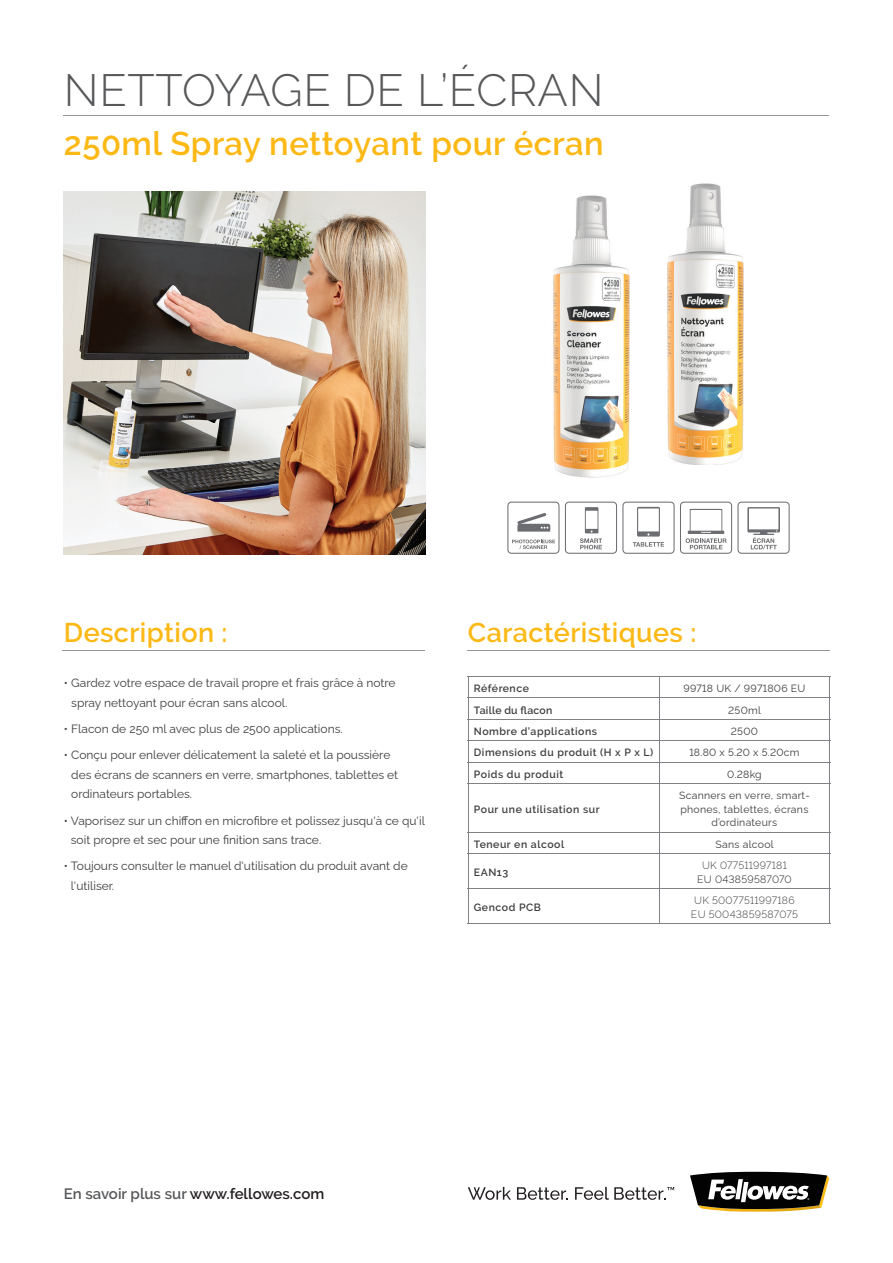
<style>
.page{position:relative;width:893px;height:1263px;background:#fff}
.page>*{position:absolute;margin:0;border:0;box-sizing:border-box;transform-origin:0 0}
.t1{font:300 45px "Raleway";letter-spacing:.015em;color:#57585a}
.t2{font:600 32.85px "Raleway";letter-spacing:.015em;color:#fcb814}
.t3{font:600 27px "Raleway";letter-spacing:.015em;color:#fcb814}
.t4{font:600 15px "Raleway";color:#231f20}
.t5{font:12px/19.5px "Raleway";color:#3e3e3f}
.t6{font:600 10.5px "Raleway";letter-spacing:.05em;color:#3e3e3f}
.t7{font:10.5px/13.5px "Raleway";letter-spacing:.025em;color:#3e3e3f;text-align:center}
.t8{font:300 10.5px/13.5px "Raleway";letter-spacing:.025em;color:#3e3e3f;text-align:center}
.t9{font:600 10.5px "Raleway";letter-spacing:.02em;color:#3e3e3f}
.t10{font:300 10.5px "Raleway";letter-spacing:.025em;color:#231f20}
.s1{color:#57585a}
</style>
<div class="page">
<svg style="left:468px;top:1187px;width:43px;height:13px"></svg>
<svg style="left:517px;top:1187px;width:51px;height:13px"></svg>
<svg style="left:575px;top:1187px;width:99px;height:13px"></svg>
<svg style="left:690px;top:1172px;width:139px;height:39px"></svg>
<hr style="left:64px;top:115px;width:765px;height:1px;background:#939598">
<hr style="left:62px;top:650px;width:363px;height:1px;background:#939598">
<hr style="left:467px;top:650px;width:363px;height:1px;background:#939598">
<img style="left:64px;top:191px;width:361px;height:363px">
<hr style="left:468px;top:676px;width:191px;height:1px;background:#808285">
<hr style="left:659px;top:676px;width:171px;height:1px;background:#808285">
<hr style="left:468px;top:697px;width:191px;height:1px;background:#808285">
<hr style="left:659px;top:697px;width:171px;height:1px;background:#808285">
<hr style="left:468px;top:719px;width:191px;height:1px;background:#808285">
<hr style="left:659px;top:719px;width:171px;height:1px;background:#808285">
<hr style="left:468px;top:740px;width:191px;height:1px;background:#808285">
<hr style="left:659px;top:740px;width:171px;height:1px;background:#808285">
<hr style="left:468px;top:762px;width:191px;height:1px;background:#808285">
<svg style="left:468px;top:677px;width:1px;height:106px"></svg>
<hr style="left:659px;top:762px;width:171px;height:1px;background:#808285">
<svg style="left:659px;top:677px;width:1px;height:106px"></svg>
<svg style="left:829px;top:677px;width:1px;height:106px"></svg>
<hr style="left:468px;top:783px;width:191px;height:1px;background:#808285">
<hr style="left:468px;top:784px;width:1px;height:48px;background:#808285">
<hr style="left:659px;top:783px;width:171px;height:1px;background:#808285">
<hr style="left:659px;top:784px;width:1px;height:48px;background:#808285">
<hr style="left:829px;top:784px;width:1px;height:48px;background:#808285">
<hr style="left:468px;top:832px;width:191px;height:1px;background:#808285">
<svg style="left:468px;top:833px;width:1px;height:20px"></svg>
<hr style="left:659px;top:832px;width:171px;height:1px;background:#808285">
<svg style="left:659px;top:833px;width:1px;height:20px"></svg>
<svg style="left:829px;top:833px;width:1px;height:20px"></svg>
<hr style="left:468px;top:853px;width:191px;height:1px;background:#808285">
<hr style="left:468px;top:854px;width:1px;height:34px;background:#808285">
<hr style="left:659px;top:853px;width:171px;height:1px;background:#808285">
<hr style="left:659px;top:854px;width:1px;height:34px;background:#808285">
<hr style="left:829px;top:854px;width:1px;height:34px;background:#808285">
<hr style="left:468px;top:888px;width:191px;height:1px;background:#808285">
<hr style="left:468px;top:889px;width:1px;height:34px;background:#808285">
<hr style="left:659px;top:888px;width:171px;height:1px;background:#808285">
<hr style="left:659px;top:889px;width:1px;height:34px;background:#808285">
<hr style="left:829px;top:889px;width:1px;height:34px;background:#808285">
<hr style="left:468px;top:923px;width:191px;height:1px;background:#808285">
<hr style="left:659px;top:923px;width:171px;height:1px;background:#808285">
<img style="left:553px;top:195px;width:77px;height:282px">
<div style="left:737px;top:502px;width:53px;height:52px;border:1px solid #6c6d70;border-radius:4px"></div>
<svg style="left:747px;top:507px;width:33px;height:42px"></svg>
<div style="left:680px;top:502px;width:52px;height:52px;border:1px solid #6c6d70;border-radius:4px"></div>
<svg style="left:686px;top:509px;width:40px;height:40px"></svg>
<div style="left:507px;top:502px;width:52px;height:52px;border:1px solid #6c6d70;border-radius:4px"></div>
<svg style="left:512px;top:540px;width:43px;height:9px"></svg>
<svg style="left:517px;top:513px;width:33px;height:19px"></svg>
<div style="left:565px;top:502px;width:52px;height:52px;border:1px solid #6c6d70;border-radius:4px"></div>
<svg style="left:580px;top:507px;width:22px;height:42px"></svg>
<div style="left:622px;top:502px;width:53px;height:52px;border:1px solid #6c6d70;border-radius:4px"></div>
<svg style="left:633px;top:507px;width:31px;height:40px"></svg>
<img style="left:667px;top:183px;width:77px;height:282px">
<h1 class="t1" style="left:64px;top:64px;width:541px">NETTOYAGE DE L’ÉCRAN</h1>
<h2 class="t2" style="left:64px;top:125px;width:541px">250ml Spray nettoyant pour écran</h2>
<h3 class="t3" style="left:64px;top:617px;width:165px">Description :</h3>
<h3 class="t3" style="left:468px;top:617px;width:230px">Caractéristiques :</h3>
<p class="t5" style="left:71px;top:672px;width:326px;text-indent:-7px">• Gardez votre espace de travail propre et frais grâce à notre spray nettoyant pour écran sans alcool.</p>
<p class="t5" style="left:64px;top:718px;width:280px">• Flacon de 250 ml avec plus de 2500 applications.</p>
<p class="t5" style="left:71px;top:744px;width:328px;text-indent:-7px">• Conçu pour enlever délicatement la saleté et la poussière des écrans de scanners en verre, smartphones, tablettes et ordinateurs portables.</p>
<p class="t5" style="left:71px;top:809px;width:356px;text-indent:-7px">• Vaporisez sur un chiffon en microfibre et polissez jusqu'à ce qu'il soit propre et sec pour une finition sans trace.</p>
<p class="t5" style="left:71px;top:855px;width:338px;text-indent:-7px">• Toujours consulter le manuel d'utilisation du produit avant de l'utiliser.</p>
<p class="t6" style="left:474px;top:682px;width:57px">Référence</p>
<p class="t7" style="left:683px;top:680px;width:124px">99718 UK / 9971806 EU</p>
<p class="t9" style="left:474px;top:704px;width:80px">Taille du flacon</p>
<p class="t7" style="left:728px;top:702px;width:34px">250ml</p>
<p class="t6" style="left:474px;top:725px;width:125px">Nombre d’applications</p>
<p class="t7" style="left:731px;top:723px;width:29px">2500</p>
<p class="t6" style="left:474px;top:747px;width:181px">Dimensions du produit (H x P x L)</p>
<p class="t7" style="left:689px;top:745px;width:112px">18.80 x 5.20 x 5.20cm</p>
<p class="t6" style="left:474px;top:768px;width:91px">Poids du produit</p>
<p class="t7" style="left:727px;top:766px;width:36px">0.28kg</p>
<p class="t6" style="left:474px;top:803px;width:127px">Pour une utilisation sur</p>
<p class="t7" style="left:679px;top:788px;width:132px">Scanners en verre, smart&shy;phones, tablettes, écrans d’ordinateurs</p>
<p class="t6" style="left:474px;top:838px;width:92px">Teneur en alcool</p>
<p class="t7" style="left:715px;top:836px;width:60px">Sans alcool</p>
<p class="t6" style="left:474px;top:866px;width:36px">EAN13</p>
<p class="t8" style="left:702px;top:859px;width:86px">UK 077511997181</p>
<p class="t10" style="left:697px;top:873px;width:96px">EU 043859587070</p>
<p class="t4" style="left:64px;top:1185px;width:262px"><span class="s1">En savoir plus sur</span> www.fellowes.com</p>
<p class="t6" style="left:474px;top:901px;width:69px">Gencod PCB</p>
<p class="t8" style="left:691px;top:894px;width:108px">UK 50077511997186<br>EU 50043859587075</p>
</div>
